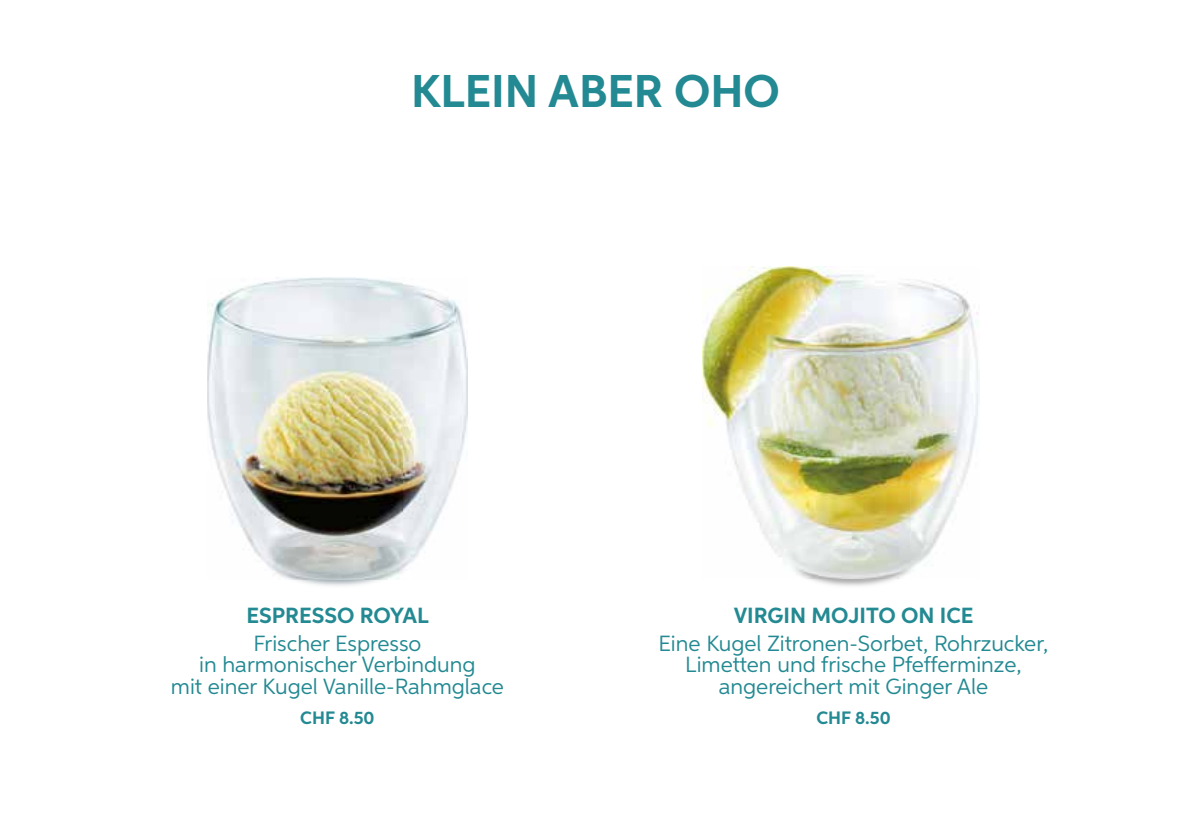
<style>
.page{position:relative;width:1191px;height:840px;background:#fff}
.page>*{position:absolute;margin:0;border:0;box-sizing:border-box;transform-origin:0 0}
.t1{font:700 46px "Aspira";color:#238992}
.t2{font:22px/21.6px "Aspira";color:#238992;text-align:center}
.t3{font:700 22px "Aspira";color:#238992}
.t4{font:700 18px "Aspira";color:#238992}
</style>
<div class="page">
<img style="left:207px;top:277px;width:261px;height:302px">
<img style="left:702px;top:266px;width:278px;height:312px">
<h1 class="t1" style="left:411px;top:63px;width:370px">KLEIN ABER OHO</h1>
<p class="t3" style="left:247px;top:601px;width:184px">ESPRESSO ROYAL</p>
<p class="t2" style="left:171px;top:631px;width:334px">Frischer Espresso<br>in harmonischer Verbindung<br>mit einer Kugel Vanille-Rahmglace</p>
<p class="t4" style="left:300px;top:706px;width:76px">CHF 8.50</p>
<p class="t3" style="left:733px;top:601px;width:241px">VIRGIN MOJITO ON ICE</p>
<p class="t2" style="left:658px;top:631px;width:391px">Eine Kugel Zitronen-Sorbet, Rohrzucker,<br>Limetten und frische Pfefferminze, angereichert mit Ginger Ale</p>
<p class="t4" style="left:816px;top:706px;width:76px">CHF 8.50</p>
</div>
